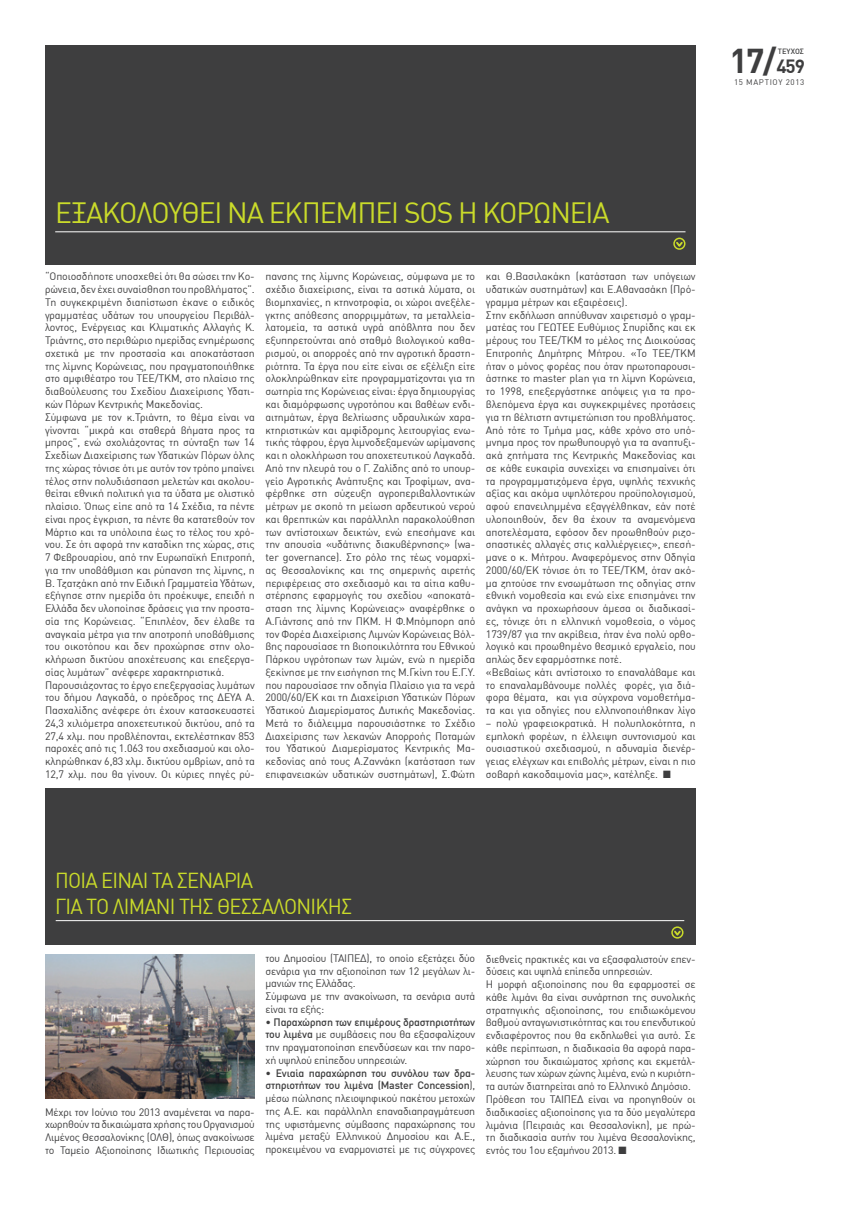
<style>
.page{position:relative;width:851px;height:1205px;background:#fff}
.page>*{position:absolute;margin:0;border:0;box-sizing:border-box;transform-origin:0 0}
.t1{font:700 33.75px "DIN Greek";color:#3e3e3f}
.t2{font:28.75px "DIN Greek";letter-spacing:-.04em;color:#cadb2a}
.t3{font:21.25px/25.5px "DIN Greek";letter-spacing:-.04em;color:#cadb2a;scale:.95 1}
.t4{font:10.62px/12.8px "DIN Greek";letter-spacing:-.01em;color:#3e3e3f;text-align:justify}
.t5{font:8px "DIN Greek";letter-spacing:.08em;color:#3e3e3f}
.t6{font:500 7.5px "DIN Greek";color:#3e3e3f}
.s1{font-size:18.75px}
.s2{font-weight:500}
</style>
<div class="page">
<div style="left:45px;top:45px;width:650px;height:220px;background:#3e3e3f"></div>
<hr style="left:55px;top:231px;width:630px;height:1px;background:#fff">
<svg style="left:676px;top:242px;width:8px;height:7px"></svg>
<div style="left:673px;top:238px;width:12px;height:12px;border:2px solid #cadb2a;border-radius:50%"></div>
<div style="left:45px;top:788px;width:650px;height:157px;background:#3e3e3f"></div>
<svg style="left:672px;top:929px;width:10px;height:9px"></svg>
<div style="left:671px;top:926px;width:12px;height:12px;border:2px solid #cadb2a;border-radius:50%"></div>
<hr style="left:56px;top:920px;width:628px;height:1px;background:#fff">
<img style="left:45px;top:954px;width:210px;height:144px">
<h1 class="t1" style="left:729px;top:41px;width:77px">17/<span class="s1">459</span></h1>
<p class="t6" style="left:777px;top:47px;width:27px">ΤΕΥΧΟΣ</p>
<p class="t5" style="left:733px;top:78px;width:72px">15 MAPTΙΟΥ 2013</p>
<h2 class="t2" style="left:55px;top:196px;width:556px">ΕΞΑΚΟΛΟΥΘΕΙ ΝΑ ΕΚΠΕΜΠΕΙ SOS Η ΚΟΡΩΝΕΙΑ</h2>
<p class="t4" style="left:45px;top:270px;width:211px;text-align:left">“Οποιοσδήποτε υποσχεθεί ότι θα σώσει την Κο&shy;ρώνεια, δεν έχει συναίσθηση του προβλήματος”.<br>Τη συγκεκριμένη διαπίστωση έκανε ο ειδικός γραμματέας υδάτων του υπουργείου Περιβάλ&shy;λοντος, Ενέργειας και Κλιματικής Αλλαγής Κ.<br>Τριάντης, στο περιθώριο ημερίδας ενημέρωσης σχετικά με την προστασία και αποκατάσταση της λίμνης Κορώνειας, που πραγματοποιήθηκε στο αμφιθέατρο του ΤΕΕ/ΤΚΜ, στο πλαίσιο της διαβούλευσης του Σχεδίου Διαχείρισης Υδατι&shy;κών Πόρων Κεντρικής Μακεδονίας.<br>Σύμφωνα με τον κ.Τριάντη, το θέμα είναι να γίνονται “μικρά και σταθερά βήματα προς τα μπρος”, ενώ σχολιάζοντας τη σύνταξη των 14<br>Σχεδίων Διαχείρισης των Υδατικών Πόρων όλης της χώρας τόνισε ότι με αυτόν τον τρόπο μπαίνει τέλος στην πολυδιάσπαση μελετών και ακολου&shy;θείται εθνική πολιτική για τα ύδατα με ολιστικό πλαίσιο. Όπως είπε από τα 14 Σχέδια, τα πέντε είναι προς έγκριση, τα πέντε θα κατατεθούν τον Μάρτιο και τα υπόλοιπα έως το τέλος του χρό&shy;νου. Σε ότι αφορά την καταδίκη της χώρας, στις 7 Φεβρουαρίου, από την Ευρωπαϊκή Επιτροπή, για την υποβάθμιση και ρύπανση της λίμνης, η Β. Τζατζάκη από την Ειδική Γραμματεία Υδάτων, εξήγησε στην ημερίδα ότι προέκυψε, επειδή η Ελλάδα δεν υλοποίησε δράσεις για την προστα&shy;σία της Κορώνειας. “Επιπλέον, δεν έλαβε τα αναγκαία μέτρα για την αποτροπή υποβάθμισης του οικοτόπου και δεν προχώρησε στην ολο&shy;κλήρωση δικτύου αποχέτευσης και επεξεργα&shy;σίας λυμάτων” ανέφερε χαρακτηριστικά.<br>Παρουσιάζοντας το έργο επεξεργασίας λυμάτων του δήμου Λαγκαδά, ο πρόεδρος της ΔΕΥΑ Α.<br>Πασχαλίδης ανέφερε ότι έχουν κατασκευαστεί 24,3 χιλιόμετρα αποχετευτικού δικτύου, από τα 27,4 χλμ. που προβλέπονται, εκτελέστηκαν 853 παροχές από τις 1.063 του σχεδιασμού και ολο&shy;κληρώθηκαν 6,83 χλμ. δικτύου ομβρίων, από τα 12,7 χλμ. που θα γίνουν. Οι κύριες πηγές ρύ-</p>
<p class="t4" style="left:265px;top:270px;width:211px">πανσης της λίμνης Κορώνειας, σύμφωνα με το σχέδιο διαχείρισης, είναι τα αστικά λύματα, οι βιομηχανίες, η κτηνοτροφία, οι χώροι ανεξέλε&shy;γκτης απόθεσης απορριμμάτων, τα μεταλλεία&shy;λατομεία, τα αστικά υγρά απόβλητα που δεν εξυπηρετούνται από σταθμό βιολογικού καθα&shy;ρισμού, οι απορροές από την αγροτική δραστη&shy;ριότητα. Τα έργα που είτε είναι σε εξέλιξη είτε ολοκληρώθηκαν είτε προγραμματίζονται για τη σωτηρία της Κορώνειας είναι: έργα δημιουργίας και διαμόρφωσης υγροτόπου και βαθέων ενδι&shy;αιτημάτων, έργα βελτίωσης υδραυλικών χαρα&shy;κτηριστικών και αμφίδρομης λειτουργίας ενω&shy;τικής τάφρου, έργα λιμνοδεξαμενών ωρίμανσης και η ολοκλήρωση του αποχετευτικού Λαγκαδά.<br>Από την πλευρά του ο Γ. Ζαλίδης από το υπουρ&shy;γείο Αγροτικής Ανάπτυξης και Τροφίμων, ανα&shy;φέρθηκε στη σύζευξη αγροπεριβαλλοντικών μέτρων με σκοπό τη μείωση αρδευτικού νερού και θρεπτικών και παράλληλη παρακολούθηση των αντίστοιχων δεικτών, ενώ επεσήμανε και την απουσία «υδάτινης διακυβέρνησης» (wa&shy;ter governance). Στο ρόλο της τέως νομαρχί&shy;ας Θεσσαλονίκης και της σημερινής αιρετής περιφέρειας στο σχεδιασμό και τα αίτια καθυ&shy;στέρησης εφαρμογής του σχεδίου «αποκατά&shy;σταση της λίμνης Κορώνειας» αναφέρθηκε ο Α.Γιάντσης από την ΠΚΜ. Η Φ.Μπόμπορη από τον Φορέα Διαχείρισης Λιμνών Κορώνειας Βόλ&shy;βης παρουσίασε τη βιοποικιλότητα του Εθνικού Πάρκου υγρότοπων των λιμών, ενώ η ημερίδα ξεκίνησε με την εισήγηση της Μ.Γκίνη του Ε.Γ.Υ. που παρουσίασε την οδηγία Πλαίσιο για τα νερά 2000/60/ΕΚ και τη Διαχείριση Υδατικών Πόρων Υδατικού Διαμερίσματος Δυτικής Μακεδονίας.<br>Μετά το διάλειμμα παρουσιάστηκε το Σχέδιο Διαχείρισης των λεκανών Απορροής Ποταμών του Υδατικού Διαμερίσματος Κεντρικής Μα&shy;κεδονίας από τους Α.Ζαννάκη (κατάσταση των επιφανειακών υδατικών συστημάτων), Σ.Φώτη</p>
<p class="t4" style="left:486px;top:270px;width:211px;text-align:left">και Θ.Βασιλακάκη (κατάσταση των υπόγειων υδατικών συστημάτων) και Ε.Αθανασάκη (Πρό&shy;γραμμα μέτρων και εξαιρέσεις).<br>Στην εκδήλωση απηύθυναν χαιρετισμό ο γραμ&shy;ματέας του ΓΕΩΤΕΕ Ευθύμιος Σπυρίδης και εκ μέρους του ΤΕΕ/ΤΚΜ το μέλος της Διοικούσας Επιτροπής Δημήτρης Μήτρου. «Το TEE/TKM ήταν ο μόνος φορέας που όταν πρωτοπαρουσι&shy;άστηκε το master plan για τη λίμνη Κορώνεια, το 1998, επεξεργάστηκε απόψεις για τα προ&shy;βλεπόμενα έργα και συγκεκριμένες προτάσεις για τη βέλτιστη αντιμετώπιση του προβλήματος.<br>Από τότε το Τμήμα μας, κάθε χρόνο στο υπό&shy;μνημα προς τον πρωθυπουργό για τα αναπτυξι&shy;ακά ζητήματα της Κεντρικής Μακεδονίας και σε κάθε ευκαιρία συνεχίζει να επισημαίνει ότι τα προγραμματιζόμενα έργα, υψηλής τεχνικής αξίας και ακόμα υψηλότερου προϋπολογισμού, αφού επανειλημμένα εξαγγέλθηκαν, εάν ποτέ υλοποιηθούν, δεν θα έχουν τα αναμενόμενα αποτελέσματα, εφόσον δεν προωθηθούν ριζο&shy;σπαστικές αλλαγές στις καλλιέργειες», επεσή&shy;μανε ο κ. Μήτρου. Αναφερόμενος στην Οδηγία 2000/60/ΕΚ τόνισε ότι το ΤΕΕ/ΤΚΜ, όταν ακό&shy;μα ζητούσε την ενσωμάτωση της οδηγίας στην εθνική νομοθεσία και ενώ είχε επισημάνει την ανάγκη να προχωρήσουν άμεσα οι διαδικασί&shy;ες, τόνιζε ότι η ελληνική νομοθεσία, ο νόμος 1739/87 για την ακρίβεια, ήταν ένα πολύ ορθο&shy;λογικό και προωθημένο θεσμικό εργαλείο, που απλώς δεν εφαρμόστηκε ποτέ.<br>«Βεβαίως κάτι αντίστοιχο το επαναλάβαμε και το επαναλαμβάνουμε πολλές φορές, για διά&shy;φορα θέματα, και για σύγχρονα νομοθετήμα&shy;τα και για οδηγίες που ελληνοποιήθηκαν λίγο</p>
<p class="t4" style="left:486px;top:716px;width:211px">– πολύ γραφειοκρατικά. Η πολυπλοκότητα, η εμπλοκή φορέων, η έλλειψη συντονισμού και ουσιαστικού σχεδιασμού, η αδυναμία διενέρ&shy;γειας ελέγχων και επιβολής μέτρων, είναι η πιο σοβαρή κακοδαιμονία μας», κατέληξε. ■</p>
<h3 class="t3" style="left:55px;top:868px;width:314px">ΠΟΙΑ ΕΙΝΑΙ ΤΑ ΣΕΝΑΡΙΑ<br>ΓΙΑ ΤΟ ΛΙΜΑΝΙ ΤΗΣ ΘΕΣΣΑΛΟΝΙΚΗΣ</h3>
<p class="t4" style="left:45px;top:1105px;width:211px">Μέχρι τον Ιούνιο του 2013 αναμένεται να παρα&shy;χωρηθούν τα δικαιώματα χρήσης του Οργανισμού Λιμένος Θεσσαλονίκης (ΟΛΘ), όπως ανακοίνωσε το Ταμείο Αξιοποίησης Ιδιωτικής Περιουσίας</p>
<p class="t4" style="left:265px;top:952px;width:211px;text-align:left">του Δημοσίου (ΤΑΙΠΕΔ), το οποίο εξετάζει δύο σενάρια για την αξιοποίηση των 12 μεγάλων λι&shy;μανιών της Ελλάδας.<br>Σύμφωνα με την ανακοίνωση, τα σενάρια αυτά είναι τα εξής:</p>
<p class="t4" style="left:265px;top:1015px;width:211px">• <span class="s2">Παραχώρηση των επιμέρους δραστηριοτήτων του λιμένα</span> με συμβάσεις που θα εξασφαλίζουν την πραγματοποίηση επενδύσεων και την παρο&shy;χή υψηλού επίπεδου υπηρεσιών.</p>
<p class="t4" style="left:265px;top:1066px;width:211px">• <span class="s2">Ενιαία παραχώρηση του συνόλου των δρα&shy;στηριοτήτων του λιμένα (Master Concession</span>), μέσω πώλησης πλειοψηφικού πακέτου μετοχών της Α.Ε. και παράλληλη επαναδιαπραγμάτευση της υφιστάμενης σύμβασης παραχώρησης του λιμένα μεταξύ Ελληνικού Δημοσίου και Α.Ε., προκειμένου να εναρμονιστεί με τις σύγχρονες</p>
<p class="t4" style="left:486px;top:952px;width:211px;text-align:left">διεθνείς πρακτικές και να εξασφαλιστούν επεν&shy;δύσεις και υψηλά επίπεδα υπηρεσιών.<br>Η μορφή αξιοποίησης που θα εφαρμοστεί σε κάθε λιμάνι θα είναι συνάρτηση της συνολικής στρατηγικής αξιοποίησης, του επιδιωκόμενου βαθμού ανταγωνιστικότητας και του επενδυτικού ενδιαφέροντος που θα εκδηλωθεί για αυτό. Σε κάθε περίπτωση, η διαδικασία θα αφορά παρα&shy;χώρηση του δικαιώματος χρήσης και εκμετάλ&shy;λευσης των χώρων ζώνης λιμένα, ενώ η κυριότη&shy;τα αυτών διατηρείται από το Ελληνικό Δημόσιο.<br>Πρόθεση του ΤΑΙΠΕΔ είναι να προηγηθούν οι διαδικασίες αξιοποίησης για τα δύο μεγαλύτερα λιμάνια (Πειραιάς και Θεσσαλονίκη), με πρώ&shy;τη διαδικασία αυτήν του λιμένα Θεσσαλονίκης, εντός του 1ου εξαμήνου 2013. ■</p>
</div>
